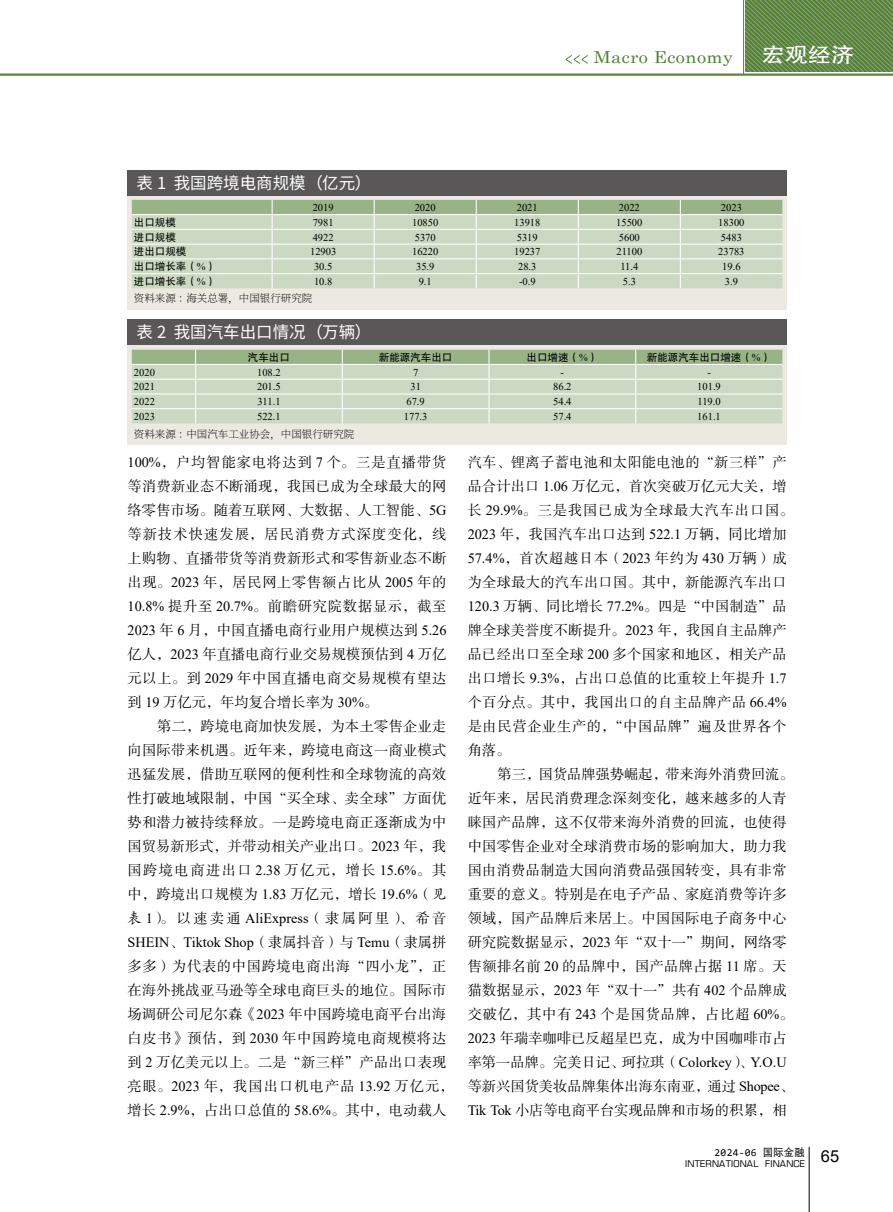
<style>
.page{position:relative;width:893px;height:1212px;background:#fff}
.page>*{position:absolute;margin:0;border:0;box-sizing:border-box;transform-origin:0 0}
.t1{font:21px "FZHTJW GB1 0";color:#fff;scale:1.1 1}
.t2{font:16.5px "Source Han Sans CN";color:#fff}
.t3{font:16.5px "Century Schoolbook";letter-spacing:.025em;color:#538135;scale:1.1 1}
.t4{font:16.5px "Arial";color:#000}
.t5{font:14.25px/24px "FZSSK GBK1 0";letter-spacing:.02em;color:#000}
.t6{font:14.25px "Times New Roman";color:#000}
.t7{font:10.5px "Times New Roman";color:#000}
.t8{font:10.5px "FZHTK GBK1 0";color:#000}
.t9{font:200 10.5px "Source Han Serif CN";color:#000}
.t10{font:10.5px "Consolas";letter-spacing:.025em;color:#000}
.t11{font:9px "Eurostile";letter-spacing:.025em;color:#000}
.s1{font-family:"Times New Roman"}
.s2{font-family:"FZKTK GBK1 0"}
.s3{font-family:"FZSSK GBK1 0"}
.s4{font-family:"DFP Hei W5 GB"}
</style>
<div class="page">
<svg style="left:746px;top:0;width:147px;height:72px;background:#648b4b"></svg>
<svg style="left:566px;top:55px;width:22px;height:9px"></svg>
<hr style="left:0;top:74px;width:893px;height:2px;background:#538135">
<hr style="left:743px;top:0;width:1px;height:75px;background:#538135">
<hr style="left:809px;top:1147px;width:1px;height:65px;background:#000">
<div style="left:128px;top:178px;width:659px;height:132px;background:#ebe9e2"></div>
<div style="left:128px;top:170px;width:659px;height:26px;background:#595757"></div>
<svg style="left:132px;top:200px;width:650px;height:88px;background:#c6d5bc"></svg>
<hr style="left:132px;top:214px;width:140px;height:1px;background:#fff">
<hr style="left:272px;top:214px;width:102px;height:1px;background:#fff">
<hr style="left:374px;top:214px;width:102px;height:1px;background:#fff">
<hr style="left:476px;top:214px;width:102px;height:1px;background:#fff">
<hr style="left:578px;top:214px;width:102px;height:1px;background:#fff">
<hr style="left:680px;top:214px;width:102px;height:1px;background:#fff">
<div style="left:128px;top:327px;width:659px;height:118px;background:#ebe9e2"></div>
<div style="left:128px;top:319px;width:659px;height:26px;background:#595757"></div>
<svg style="left:132px;top:350px;width:650px;height:73px;background:#c3d3b9"></svg>
<hr style="left:132px;top:364px;width:64px;height:1px;background:#fff">
<hr style="left:196px;top:364px;width:146px;height:1px;background:#fff">
<hr style="left:342px;top:364px;width:147px;height:1px;background:#fff">
<hr style="left:489px;top:364px;width:147px;height:1px;background:#fff">
<hr style="left:636px;top:364px;width:146px;height:1px;background:#fff">
<p class="t2" style="left:137px;top:174px;width:236px">表 1 我国跨境电商规模（亿元）</p>
<p class="t3" style="left:594px;top:43px;width:128px">Macro Economy</p>
<h1 class="t1" style="left:762px;top:43px;width:85px">宏观经济</h1>
<p class="t7" style="left:313px;top:200px;width:22px">2019</p>
<p class="t7" style="left:415px;top:200px;width:22px">2020</p>
<p class="t7" style="left:517px;top:200px;width:22px">2021</p>
<p class="t7" style="left:619px;top:200px;width:22px">2022</p>
<p class="t7" style="left:721px;top:200px;width:22px">2023</p>
<p class="t8" style="left:134px;top:216px;width:43px">出口规模</p>
<p class="t7" style="left:313px;top:215px;width:22px">7981</p>
<p class="t7" style="left:412px;top:215px;width:28px">10850</p>
<p class="t7" style="left:514px;top:215px;width:28px">13918</p>
<p class="t7" style="left:616px;top:215px;width:28px">15500</p>
<p class="t7" style="left:718px;top:215px;width:28px">18300</p>
<p class="t8" style="left:134px;top:231px;width:43px">进口规模</p>
<p class="t7" style="left:313px;top:230px;width:22px">4922</p>
<p class="t7" style="left:415px;top:230px;width:22px">5370</p>
<p class="t7" style="left:517px;top:230px;width:22px">5319</p>
<p class="t7" style="left:619px;top:230px;width:22px">5600</p>
<p class="t7" style="left:721px;top:230px;width:22px">5483</p>
<p class="t8" style="left:134px;top:246px;width:54px">进出口规模</p>
<p class="t7" style="left:310px;top:244px;width:28px">12903</p>
<p class="t7" style="left:412px;top:244px;width:28px">16220</p>
<p class="t7" style="left:514px;top:244px;width:28px">19237</p>
<p class="t7" style="left:616px;top:244px;width:27px">21100</p>
<p class="t7" style="left:718px;top:244px;width:28px">23783</p>
<p class="t8" style="left:134px;top:261px;width:84px">出口增长率（<span class="s1">%</span>）</p>
<p class="t7" style="left:314px;top:259px;width:20px">30.5</p>
<p class="t7" style="left:416px;top:259px;width:20px">35.9</p>
<p class="t7" style="left:518px;top:259px;width:20px">28.3</p>
<p class="t7" style="left:620px;top:259px;width:19px">11.4</p>
<p class="t7" style="left:722px;top:259px;width:20px">19.6</p>
<p class="t8" style="left:134px;top:275px;width:84px">进口增长率（<span class="s1">%</span>）</p>
<p class="t7" style="left:314px;top:274px;width:20px">10.8</p>
<p class="t7" style="left:419px;top:274px;width:15px">9.1</p>
<p class="t7" style="left:519px;top:274px;width:18px">-0.9</p>
<p class="t7" style="left:623px;top:274px;width:15px">5.3</p>
<p class="t7" style="left:725px;top:274px;width:15px">3.9</p>
<p class="t2" style="left:137px;top:323px;width:236px">表 2 我国汽车出口情况（万辆）</p>
<p class="t9" style="left:134px;top:293px;width:180px">资料来源：海关总署，中国银行研究院</p>
<p class="t8" style="left:248px;top:351px;width:43px">汽车出口</p>
<p class="t8" style="left:379px;top:351px;width:75px">新能源汽车出口</p>
<p class="t8" style="left:526px;top:351px;width:73px">出口增速（<span class="s1">%</span>）</p>
<p class="t8" style="left:647px;top:351px;width:126px">新能源汽车出口增速（<span class="s1">%</span>）</p>
<p class="t7" style="left:134px;top:365px;width:22px">2020</p>
<p class="t7" style="left:257px;top:365px;width:25px">108.2</p>
<p class="t7" style="left:413px;top:365px;width:7px">7</p>
<p class="t7" style="left:561px;top:365px;width:5px">-</p>
<p class="t7" style="left:707px;top:365px;width:5px">-</p>
<p class="t7" style="left:134px;top:379px;width:22px">2021</p>
<p class="t7" style="left:257px;top:379px;width:25px">201.5</p>
<p class="t7" style="left:410px;top:379px;width:12px">31</p>
<p class="t7" style="left:553px;top:379px;width:20px">86.2</p>
<p class="t7" style="left:697px;top:379px;width:25px">101.9</p>
<p class="t7" style="left:134px;top:394px;width:22px">2022</p>
<p class="t7" style="left:257px;top:394px;width:25px">311.1</p>
<p class="t7" style="left:406px;top:394px;width:20px">67.9</p>
<p class="t7" style="left:553px;top:394px;width:20px">54.4</p>
<p class="t7" style="left:697px;top:394px;width:25px">119.0</p>
<p class="t7" style="left:134px;top:409px;width:22px">2023</p>
<p class="t7" style="left:257px;top:409px;width:25px">522.1</p>
<p class="t7" style="left:404px;top:409px;width:25px">177.3</p>
<p class="t7" style="left:553px;top:409px;width:20px">57.4</p>
<p class="t7" style="left:697px;top:409px;width:25px">161.1</p>
<p class="t9" style="left:134px;top:428px;width:222px">资料来源：中国汽车工业协会，中国银行研究院</p>
<p class="t5" style="left:128px;top:450px;width:321px;text-align:justify"><span class="s1">100%</span>，户均智能家电将达到 <span class="s1">7</span> 个。三是直播带货等消费新业态不断涌现，我国已成为全球最大的网络零售市场。随着互联网、大数据、人工智能、<span class="s1">5G</span>等新技术快速发展，居民消费方式深度变化，线上购物、直播带货等消费新形式和零售新业态不断出现。<span class="s1">2023</span> 年，居民网上零售额占比从 <span class="s1">2005</span> 年的<span class="s1">10.8%</span> 提升至 <span class="s1">20.7%</span>。前瞻研究院数据显示，截至<span class="s1">2023</span> 年 <span class="s1">6</span> 月，中国直播电商行业用户规模达到 <span class="s1">5.26</span>亿人，<span class="s1">2023</span> 年直播电商行业交易规模预估到 <span class="s1">4</span> 万亿元以上。到 <span class="s1">2029</span> 年中国直播电商交易规模有望达到 <span class="s1">19</span> 万亿元，年均复合增长率为 <span class="s1">30%</span>。</p>
<p class="t5" style="left:128px;top:714px;width:320px;text-align:justify;text-indent:30px">第二，跨境电商加快发展，为本土零售企业走向国际带来机遇。近年来，跨境电商这一商业模式迅猛发展，借助互联网的便利性和全球物流的高效性打破地域限制，中国“买全球、卖全球”方面优势和潜力被持续释放。一是跨境电商正逐渐成为中国贸易新形式，并带动相关产业出口。<span class="s1">2023</span> 年，我国跨境电商进出口 <span class="s1">2.38</span> 万亿元，增长 <span class="s1">15.6%</span>。其中，跨境出口规模为 <span class="s1">1.83</span> 万亿元，增长 <span class="s1">19.6%</span>（<span class="s2">见表</span> <span class="s1">1</span>）。以速卖通 <span class="s1">AliExpress</span>（隶属阿里）、希音</p>
<p class="t6" style="left:128px;top:932px;width:320px">SHEIN<span class="s3">、</span>Tiktok Shop<span class="s3">（隶属抖音）与</span> Temu<span class="s3">（隶属拼</span></p>
<p class="t5" style="left:128px;top:954px;width:328px">多多）为代表的中国跨境电商出海“四小龙”，正在海外挑战亚马逊等全球电商巨头的地位。国际市场调研公司尼尔森《<span class="s1">2023</span> 年中国跨境电商平台出海白皮书》预估，到 <span class="s1">2030</span> 年中国跨境电商规模将达到 <span class="s1">2</span> 万亿美元以上。二是“新三样”产品出口表现亮眼。<span class="s1">2023</span> 年，我国出口机电产品 <span class="s1">13.92</span> 万亿元，增长 <span class="s1">2.9%</span>，占出口总值的 <span class="s1">58.6%</span>。其中，电动载人</p>
<p class="t5" style="left:468px;top:450px;width:327px">汽车、锂离子蓄电池和太阳能电池的“新三样”产品合计出口 <span class="s1">1.06</span> 万亿元，首次突破万亿元大关，增长 <span class="s1">29.9%</span>。三是我国已成为全球最大汽车出口国。<br><span class="s1">2023</span> 年，我国汽车出口达到 <span class="s1">522.1</span> 万辆，同比增加<br><span class="s1">57.4%</span>，首次超越日本（<span class="s1">2023</span> 年约为 <span class="s1">430</span> 万辆）成为全球最大的汽车出口国。其中，新能源汽车出口<br><span class="s1">120.3</span> 万辆、同比增长 <span class="s1">77.2%</span>。四是“中国制造”品牌全球美誉度不断提升。<span class="s1">2023</span> 年，我国自主品牌产品已经出口至全球 <span class="s1">200</span> 多个国家和地区，相关产品出口增长 <span class="s1">9.3%</span>，占出口总值的比重较上年提升 <span class="s1">1.7</span>个百分点。其中，我国出口的自主品牌产品 <span class="s1">66.4%</span>是由民营企业生产的，“中国品牌”遍及世界各个角落。</p>
<p class="t5" style="left:468px;top:762px;width:328px;text-indent:30px">第三，国货品牌强势崛起，带来海外消费回流。近年来，居民消费理念深刻变化，越来越多的人青睐国产品牌，这不仅带来海外消费的回流，也使得中国零售企业对全球消费市场的影响加大，助力我国由消费品制造大国向消费品强国转变，具有非常重要的意义。特别是在电子产品、家庭消费等许多领域，国产品牌后来居上。中国国际电子商务中心研究院数据显示，<span class="s1">2023</span> 年“双十一”期间，网络零售额排名前 <span class="s1">20</span> 的品牌中，国产品牌占据 <span class="s1">11</span> 席。天猫数据显示，<span class="s1">2023</span> 年“双十一”共有 <span class="s1">402</span> 个品牌成交破亿，其中有 <span class="s1">243</span> 个是国货品牌，占比超 <span class="s1">60%</span>。<br><span class="s1">2023</span> 年瑞幸咖啡已反超星巴克，成为中国咖啡市占率第一品牌。完美日记、珂拉琪（<span class="s1">Colorkey</span>）、<span class="s1">Y.O.U</span>等新兴国货美妆品牌集体出海东南亚，通过 <span class="s1">Shopee</span>、<br><span class="s1">Tik Tok</span> 小店等电商平台实现品牌和市场的积累，相</p>
<p class="t10" style="left:715px;top:1145px;width:92px">2024-06 <span class="s4">国际金融</span></p>
<p class="t11" style="left:685px;top:1158px;width:121px">INTERNATIONAL FINANCE</p>
<p class="t4" style="left:821px;top:1145px;width:20px">65</p>
</div>
